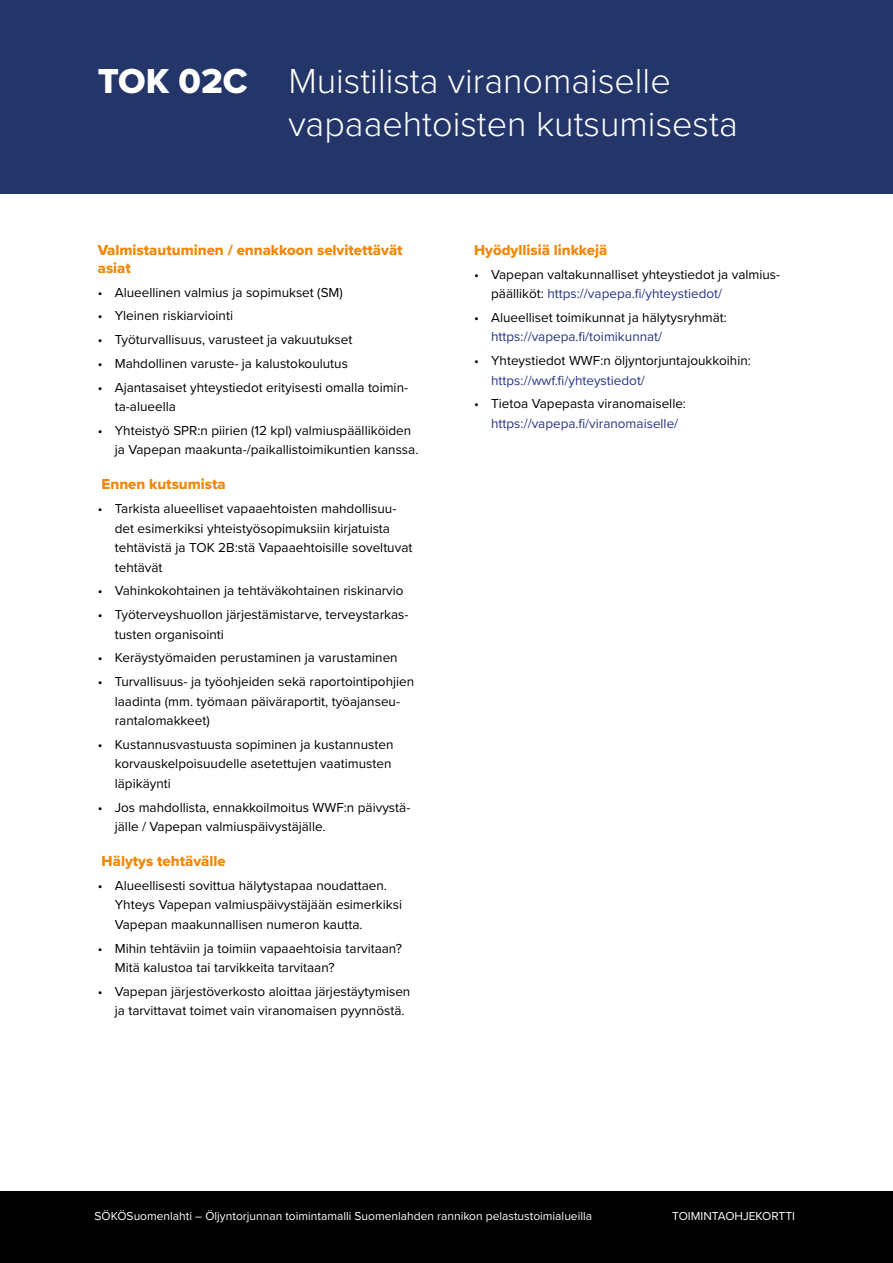
<style>
.page{position:relative;width:893px;height:1263px;background:#fff}
.page>*{position:absolute;margin:0;border:0;box-sizing:border-box;transform-origin:0 0}
.t1{font:300 36px/43.2px "Proxima Nova";color:#fff}
.t2{font:15px/18px "Proxima Nova Extrabld";color:#f1880b}
.t3{font:13.5px/19.5px "Proxima Nova";color:#000}
.t4{font:13.5px "Proxima Nova";color:#273583}
.t5{font:12px "Proxima Nova";color:#fff}
.s1{font-family:"Proxima Nova Extrabld";font-weight:400}
.s2{color:#273583}
</style>
<div class="page">
<div style="left:0;top:1191px;width:893px;height:72px;background:#000"></div>
<div style="left:0;top:0;width:893px;height:193px;background:#233569"></div>
<h1 class="t1" style="left:288px;top:58px;width:451px;text-indent:-191px"><span class="s1">TOK 02C</span> Muistilista viranomaiselle vapaaehtoisten kutsumisesta</h1>
<p class="t2" style="left:98px;top:241px;width:306px">Valmistautuminen / ennakkoon selvitettävät asiat</p>
<p class="t3" style="left:98px;top:282px;width:247px">• Alueellinen valmius ja sopimukset (SM)</p>
<p class="t3" style="left:98px;top:305px;width:137px">• Yleinen riskiarviointi</p>
<p class="t3" style="left:98px;top:329px;width:256px">• Työturvallisuus, varusteet ja vakuutukset</p>
<p class="t3" style="left:98px;top:353px;width:252px">• Mahdollinen varuste- ja kalustokoulutus</p>
<p class="t3" style="left:115px;top:377px;width:295px;text-indent:-17px">• Ajantasaiset yhteystiedot erityisesti omalla toimin&shy;ta-alueella</p>
<p class="t3" style="left:115px;top:420px;width:305px;text-indent:-17px">• Yhteistyö SPR:n piirien (12 kpl) valmiuspäälliköiden ja Vapepan maakunta-/paikallistoimikuntien kanssa.</p>
<p class="t2" style="left:102px;top:475px;width:126px">Ennen kutsumista</p>
<p class="t3" style="left:115px;top:498px;width:299px;text-indent:-17px">• Tarkista alueelliset vapaaehtoisten mahdollisuu&shy;det esimerkiksi yhteistyösopimuksiin kirjatuista tehtävistä ja TOK 2B:stä Vapaaehtoisille soveltuvat tehtävät</p>
<p class="t3" style="left:98px;top:580px;width:307px">• Vahinkokohtainen ja tehtäväkohtainen riskinarvio</p>
<p class="t3" style="left:115px;top:604px;width:295px;text-indent:-17px">• Työterveyshuollon järjestämistarve, terveystarkas&shy;tusten organisointi</p>
<p class="t3" style="left:98px;top:647px;width:301px">• Keräystyömaiden perustaminen ja varustaminen</p>
<p class="t3" style="left:115px;top:671px;width:301px;text-indent:-17px">• Turvallisuus- ja työohjeiden sekä raportointipohjien laadinta (mm. työmaan päiväraportit, työajanseu&shy;rantalomakkeet)</p>
<p class="t3" style="left:115px;top:734px;width:280px;text-indent:-17px">• Kustannusvastuusta sopiminen ja kustannusten korvauskelpoisuudelle asetettujen vaatimusten läpikäynti</p>
<p class="t3" style="left:115px;top:797px;width:297px;text-indent:-17px">• Jos mahdollista, ennakkoilmoitus WWF:n päivystä&shy;jälle / Vapepan valmiuspäivystäjälle.</p>
<p class="t2" style="left:102px;top:852px;width:126px">Hälytys tehtävälle</p>
<p class="t3" style="left:115px;top:875px;width:289px;text-indent:-17px">• Alueellisesti sovittua hälytystapaa noudattaen.<br>Yhteys Vapepan valmiuspäivystäjään esimerkiksi<br>Vapepan maakunnallisen numeron kautta.</p>
<p class="t3" style="left:115px;top:938px;width:289px;text-indent:-17px">• Mihin tehtäviin ja toimiin vapaaehtoisia tarvitaan?<br>Mitä kalustoa tai tarvikkeita tarvitaan?</p>
<p class="t3" style="left:115px;top:981px;width:297px;text-indent:-17px">• Vapepan järjestöverkosto aloittaa järjestäytymisen ja tarvittavat toimet vain viranomaisen pyynnöstä.</p>
<p class="t2" style="left:474px;top:241px;width:135px">Hyödyllisiä linkkejä</p>
<p class="t3" style="left:491px;top:264px;width:291px;text-indent:-17px">• Vapepan valtakunnalliset yhteystiedot ja valmius&shy;päälliköt: <span class="s2">https://vapepa.fi/yhteystiedot/</span></p>
<p class="t3" style="left:474px;top:307px;width:254px">• Alueelliset toimikunnat ja hälytysryhmät:</p>
<p class="t4" style="left:491px;top:327px;width:173px">https://vapepa.fi/toimikunnat/</p>
<p class="t3" style="left:474px;top:350px;width:278px">• Yhteystiedot WWF:n öljyntorjuntajoukkoihin:</p>
<p class="t4" style="left:491px;top:370px;width:155px">https://wwf.fi/yhteystiedot/</p>
<p class="t3" style="left:474px;top:393px;width:213px">• Tietoa Vapepasta viranomaiselle:</p>
<p class="t4" style="left:491px;top:413px;width:189px">https://vapepa.fi/viranomaiselle/</p>
<p class="t5" style="left:95px;top:1207px;width:499px">SÖKÖSuomenlahti – Öljyntorjunnan toimintamalli Suomenlahden rannikon pelastustoimialueilla</p>
<p class="t5" style="left:672px;top:1207px;width:124px">TOIMINTAOHJEKORTTI</p>
</div>
